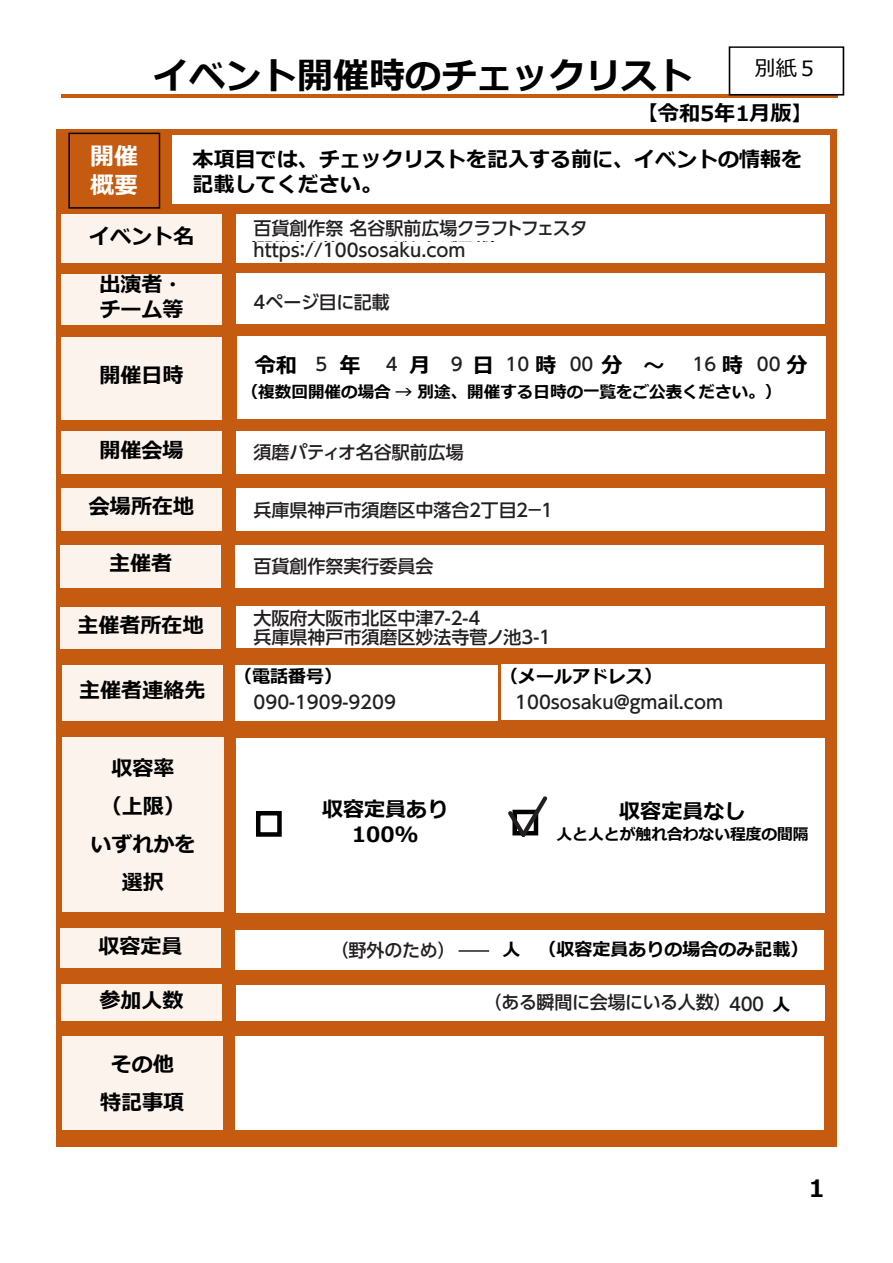
<style>
.page{position:relative;width:893px;height:1263px;background:#fff}
.page>*{position:absolute;margin:0;border:0;box-sizing:border-box;transform-origin:0 0}
.t1{font:700 36px "Meiryo";color:#000}
.t2{font:700 24px/28.8px "Meiryo";color:#fff}
.t3{font:700 24px "Meiryo";color:#000}
.t4{font:700 21px/37.8px "Meiryo";color:#000;text-align:center}
.t5{font:21px "Meiryo";color:#000}
.t6{font:500 18px/19.4px "UD Shin Go Pro";color:#231f20}
.t7{font:700 18px "Meiryo";color:#000}
.t8{font:500 18px "UD Shin Go Pro";letter-spacing:-.025em;color:#231f20}
.t9{font:700 16.5px "Meiryo";color:#000}
.t10{font:700 15.9px "Meiryo";color:#000}
.s1{font-family:"Meiryo";font-weight:700;color:#000}
</style>
<div class="page">
<div style="left:56px;top:129px;width:781px;height:1017px;background:#c55a11"></div>
<div style="left:172px;top:135px;width:658px;height:69px;background:#fff"></div>
<svg style="left:68px;top:133px;width:92px;height:76px"></svg>
<hr style="left:61px;top:94px;width:777px;height:4px;background:#c55a11">
<div style="left:62px;top:337px;width:160px;height:82px;background:#fdf3ed"></div>
<div style="left:237px;top:337px;width:589px;height:82px;background:#fff"></div>
<div style="left:62px;top:274px;width:160px;height:51px;background:#fdf3ed"></div>
<div style="left:236px;top:273px;width:588px;height:51px;background:#fff"></div>
<div style="left:61px;top:545px;width:160px;height:42px;background:#fdf3ed"></div>
<div style="left:235px;top:545px;width:589px;height:42px;background:#fff"></div>
<div style="left:61px;top:607px;width:160px;height:41px;background:#fdf3ed"></div>
<div style="left:236px;top:606px;width:588px;height:42px;background:#fff"></div>
<div style="left:62px;top:665px;width:160px;height:56px;background:#fdf3ed"></div>
<div style="left:235px;top:665px;width:262px;height:56px;background:#fff"></div>
<div style="left:501px;top:665px;width:323px;height:55px;background:#fff"></div>
<div style="left:62px;top:1036px;width:160px;height:94px;background:#fdf3ed"></div>
<div style="left:235px;top:1036px;width:589px;height:94px;background:#fff"></div>
<svg style="left:729px;top:46px;width:115px;height:50px"></svg>
<div style="left:62px;top:215px;width:160px;height:48px;background:#fdf3ed"></div>
<div style="left:236px;top:215px;width:588px;height:48px;background:#fff"></div>
<div style="left:62px;top:431px;width:160px;height:43px;background:#fdf3ed"></div>
<div style="left:237px;top:431px;width:588px;height:43px;background:#fff"></div>
<div style="left:62px;top:488px;width:160px;height:42px;background:#fdf3ed"></div>
<div style="left:237px;top:488px;width:588px;height:42px;background:#fff"></div>
<div style="left:62px;top:738px;width:162px;height:174px;background:#fdf3ed"></div>
<div style="left:236px;top:738px;width:588px;height:174px;background:#fff"></div>
<svg style="left:256px;top:811px;width:26px;height:26px"></svg>
<div style="left:61px;top:929px;width:160px;height:39px;background:#fdf3ed"></div>
<div style="left:235px;top:930px;width:589px;height:39px;background:#fff"></div>
<div style="left:62px;top:985px;width:160px;height:36px;background:#fdf3ed"></div>
<div style="left:236px;top:985px;width:588px;height:36px;background:#fff"></div>
<svg style="left:508px;top:796px;width:40px;height:41px"></svg>
<hr style="left:459px;top:950px;width:30px;height:2px;background:#231f20">
<p class="t5" style="left:755px;top:54px;width:65px">別紙５</p>
<h1 class="t1" style="left:153px;top:51px;width:541px">イベント開催時のチェックリスト</h1>
<p class="t4" style="left:637px;top:96px;width:177px">【令和5年1月版】</p>
<h2 class="t2" style="left:90px;top:143px;width:49px">開催概要</h2>
<p class="t4" style="left:193px;top:148px;width:611px;line-height:25.2px;text-align:left">本項目では、チェックリストを記入する前に、イベントの情報を記載してください。</p>
<p class="t4" style="left:89px;top:218px;width:107px">イベント名</p>
<p class="t4" style="left:99px;top:273px;width:86px;line-height:25.2px;text-align:left">出演者・チーム等</p>
<p class="t4" style="left:99px;top:358px;width:86px">開催日時</p>
<p class="t4" style="left:99px;top:432px;width:86px">開催会場</p>
<p class="t4" style="left:89px;top:489px;width:107px">会場所在地</p>
<p class="t4" style="left:109px;top:546px;width:65px">主催者</p>
<p class="t4" style="left:77px;top:607px;width:128px">主催者所在地</p>
<p class="t4" style="left:79px;top:672px;width:128px">主催者連絡先</p>
<p class="t4" style="left:90px;top:751px;width:107px">収容率<br>（上限）いずれかを選択</p>
<p class="t6" style="left:254px;top:218px;width:336px">百貨創作祭 名谷駅前広場クラフトフェスタ</p>
<p class="t9" style="left:240px;top:238px;width:268px">（開催案内等のURLがあれば記載）</p>
<p class="t6" style="left:254px;top:240px;width:214px">https：//100sosaku.com</p>
<p class="t6" style="left:254px;top:292px;width:138px">4ページ目に記載</p>
<p class="t4" style="left:255px;top:347px;width:44px">令和</p>
<p class="t4" style="left:339px;top:347px;width:23px">年</p>
<p class="t4" style="left:410px;top:347px;width:23px">月</p>
<p class="t4" style="left:473px;top:347px;width:23px">日</p>
<p class="t4" style="left:535px;top:347px;width:23px">時</p>
<p class="t4" style="left:601px;top:347px;width:64px">分 ～</p>
<p class="t4" style="left:722px;top:347px;width:23px">時</p>
<p class="t4" style="left:786px;top:347px;width:23px">分</p>
<p class="t6" style="left:315px;top:354px;width:13px">5</p>
<p class="t6" style="left:386px;top:354px;width:13px">4</p>
<p class="t6" style="left:451px;top:354px;width:13px">9</p>
<p class="t6" style="left:505px;top:354px;width:25px">10</p>
<p class="t6" style="left:570px;top:354px;width:25px">00</p>
<p class="t6" style="left:693px;top:354px;width:25px">16</p>
<p class="t6" style="left:757px;top:354px;width:25px">00</p>
<p class="t9" style="left:242px;top:380px;width:541px">（複数回開催の場合 → 別途、開催する日時の一覧をご公表ください。）</p>
<p class="t6" style="left:254px;top:442px;width:212px">須磨パティオ名谷駅前広場</p>
<p class="t6" style="left:254px;top:500px;width:304px">兵庫県神戸市須磨区中落合２丁目２－１</p>
<p class="t6" style="left:254px;top:556px;width:182px">百貨創作祭実行委員会</p>
<p class="t6" style="left:254px;top:607px;width:299px">大阪府大阪市北区中津７-2-4<br>兵庫県神戸市須磨区妙法寺菅ノ池3-1</p>
<p class="t7" style="left:234px;top:664px;width:109px">（電話番号）</p>
<p class="t7" style="left:500px;top:664px;width:163px">（メールアドレス）</p>
<p class="t6" style="left:254px;top:692px;width:144px">090-1909-9209</p>
<p class="t6" style="left:515px;top:692px;width:209px">100sosaku@gmail.com</p>
<p class="t4" style="left:322px;top:798px;width:128px;line-height:25.2px">収容定員あり<br>100%</p>
<p class="t4" style="left:619px;top:794px;width:128px">収容定員なし</p>
<p class="t10" style="left:556px;top:823px;width:254px">人と人とが触れ合わない程度の間隔</p>
<p class="t4" style="left:98px;top:928px;width:86px">収容定員</p>
<p class="t7" style="left:502px;top:937px;width:308px">人 （収容定員ありの場合のみ記載）</p>
<p class="t4" style="left:99px;top:982px;width:86px">参加人数</p>
<p class="t8" style="left:484px;top:988px;width:309px">（ある瞬間に会場にいる人数）4００<span class="s1">人</span></p>
<p class="t6" style="left:330px;top:940px;width:127px">（野外のため）</p>
<p class="t4" style="left:100px;top:1047px;width:86px">その他特記事項</p>
<h2 class="t3" style="left:809px;top:1172px;width:18px">1</h2>
</div>
